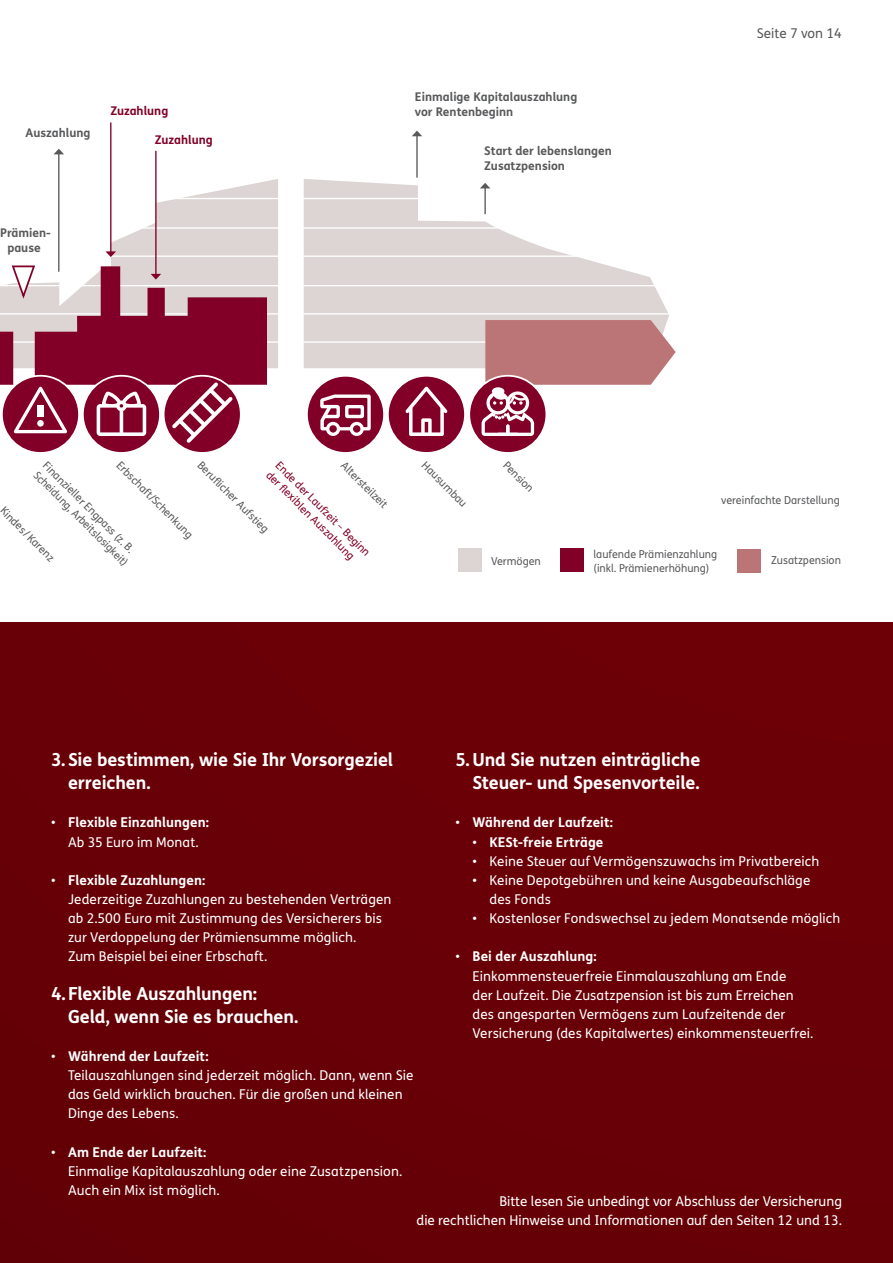
<style>
.page{position:relative;width:893px;height:1263px;background:#fff}
.page>*{position:absolute;margin:0;border:0;box-sizing:border-box;transform-origin:0 0}
.t1{font:700 18px/23px "FS Me";letter-spacing:-.01em;color:#fff}
.t2{font:13.5px/19.2px "FS Me";letter-spacing:.005em;color:#fff}
.t3{font:700 13.5px/19.2px "FS Me";letter-spacing:.005em;color:#fff;text-align:center}
.t4{font:13.5px "FS Me";color:#58595b}
.t5{font:700 12px/15px "FS Me";color:#58595b}
.t6{font:700 12px "FS Me";color:#820028}
.t7{font:10.95px/13.5px "FS Me";color:#58595b}
.t8{font:10.8px/13.5px "FS Me";color:#58595b}
.t9{font:10.8px/13.5px "FS Me";color:#820028}
.s1{font-weight:400}
.s2{font-weight:700}
</style>
<div class="page">
<div style="left:0;top:623px;width:893px;height:640px;background:#680007"></div>
<svg style="left:0;top:179px;width:278px;height:189px"></svg>
<svg style="left:304px;top:179px;width:365px;height:189px;fill:#dcd5d3"></svg>
<hr style="left:0;top:285px;width:669px;height:1px;background:#fff">
<hr style="left:0;top:341px;width:783px;height:2px;background:#fff">
<hr style="left:88px;top:227px;width:419px;height:2px;background:#fff">
<hr style="left:0;top:313px;width:783px;height:1px;background:#fff">
<hr style="left:113px;top:198px;width:310px;height:1px;background:#fff">
<hr style="left:44px;top:255px;width:541px;height:2px;background:#fff">
<div style="left:0;top:332px;width:13px;height:53px;background:#820028"></div>
<svg style="left:485px;top:320px;width:191px;height:65px;background:#c07e80"></svg>
<div style="left:469px;top:376px;width:77px;height:77px;background:#820028;border-radius:50%"></div>
<div style="left:468px;top:375px;width:79px;height:79px;border:2px solid #fff;border-radius:50%"></div>
<div style="left:492px;top:387px;width:12px;height:8px;background:#fff;border-radius:50%"></div>
<svg style="left:482px;top:391px;width:52px;height:45px"></svg>
<div style="left:388px;top:376px;width:77px;height:77px;background:#820028;border-radius:50%"></div>
<div style="left:387px;top:375px;width:79px;height:79px;border:2px solid #fff;border-radius:50%"></div>
<svg style="left:405px;top:386px;width:42px;height:50px"></svg>
<svg style="left:83px;top:376px;width:77px;height:77px"></svg>
<div style="left:307px;top:376px;width:77px;height:77px;background:#820028;border-radius:50%"></div>
<div style="left:306px;top:375px;width:79px;height:79px;border:2px solid #fff;border-radius:50%"></div>
<svg style="left:320px;top:394px;width:51px;height:42px"></svg>
<svg style="left:2px;top:376px;width:77px;height:77px"></svg>
<svg style="left:164px;top:376px;width:77px;height:77px"></svg>
<hr style="left:110px;top:122px;width:1px;height:130px;background:#820028">
<svg style="left:106px;top:251px;width:10px;height:6px"></svg>
<hr style="left:155px;top:151px;width:2px;height:123px;background:#820028">
<hr style="left:58px;top:154px;width:1px;height:118px;background:#58595b">
<svg style="left:54px;top:149px;width:10px;height:5px"></svg>
<hr style="left:416px;top:136px;width:2px;height:42px;background:#58595b">
<svg style="left:412px;top:131px;width:10px;height:5px"></svg>
<svg style="left:10px;top:265px;width:257px;height:178px"></svg>
<hr style="left:484px;top:188px;width:2px;height:26px;background:#58595b">
<svg style="left:480px;top:183px;width:10px;height:5px"></svg>
<div style="left:560px;top:549px;width:23px;height:23px;background:#820028"></div>
<div style="left:738px;top:549px;width:23px;height:23px;background:#bc7577"></div>
<div style="left:459px;top:548px;width:23px;height:24px;background:#dcd5d3"></div>
<p class="t5" style="left:26px;top:124px;width:66px">Auszahlung</p>
<p class="t6" style="left:110px;top:101px;width:59px">Zuzahlung</p>
<p class="t6" style="left:155px;top:130px;width:59px">Zuzahlung</p>
<p class="t5" style="left:0;top:225px;width:52px;text-align:center">Prämien&shy;pause</p>
<p class="t5" style="left:415px;top:89px;width:164px">Einmalige Kapitalauszahlung vor Rentenbeginn</p>
<p class="t5" style="left:484px;top:143px;width:129px">Start der lebenslangen<br>Zusatzpension</p>
<p class="t4" style="left:757px;top:24px;width:87px">Seite 7 von 14</p>
<p class="t8" style="left:348px;top:458px;width:62px;rotate:45deg">Altersteilzeit</p>
<p class="t8" style="left:429px;top:458px;width:61px;rotate:45deg">Hausumbau</p>
<p class="t8" style="left:510px;top:458px;width:39px;rotate:45deg">Pension</p>
<p class="t8" style="left:123px;top:458px;width:104px;rotate:45deg">Erbschaft/Schenkung</p>
<p class="t8" style="left:204px;top:458px;width:97px;rotate:45deg">Berufl icher Aufstieg</p>
<p class="t9" style="left:282px;top:458px;width:130px;rotate:45deg">Ende der Laufzeit – Beginn der fl exiblen Auszahlung</p>
<p class="t8" style="left:50px;top:459px;width:130px;rotate:45deg">Finanzieller Engpass (z. B.<br>Scheidung, Arbeitslosigkeit)</p>
<p class="t7" style="left:721px;top:493px;width:120px">vereinfachte Darstellung</p>
<p class="t8" style="left:7px;top:504px;width:73px;rotate:45deg">Kindes /Karenz</p>
<p class="t7" style="left:593px;top:548px;width:125px">laufende Prämienzahlung (inkl. Prämienerhöhung)</p>
<p class="t7" style="left:491px;top:554px;width:51px">Vermögen</p>
<p class="t7" style="left:771px;top:553px;width:71px">Zusatzpension</p>
<h1 class="t1" style="left:68px;top:747px;width:327px;text-indent:-17px">3. Sie bestimmen, wie Sie Ihr Vorsorgeziel erreichen.</h1>
<p class="t3" style="left:51px;top:812px;width:160px"><span class="s1">•</span> Flexible Einzahlungen:<br><span class="s1">Ab 35 Euro im Monat.</span></p>
<p class="t2" style="left:68px;top:870px;width:325px;text-indent:-17px">• <span class="s2">Flexible Zuzahlungen:<br></span>Jederzeitige Zuzahlungen zu bestehenden Verträgen ab 2.500 Euro mit Zustimmung des Versicherers bis zur Verdoppelung der Prämiensumme möglich.<br>Zum Beispiel bei einer Erbschaft.</p>
<h1 class="t1" style="left:68px;top:981px;width:232px;text-indent:-17px">4.Flexible Auszahlungen:<br>Geld, wenn Sie es brauchen.</h1>
<p class="t2" style="left:68px;top:1046px;width:347px;text-indent:-17px">• <span class="s2">Während der Laufzeit:<br></span>Teilauszahlungen sind jederzeit möglich. Dann, wenn Sie das Geld wirklich brauchen. Für die großen und kleinen Dinge des Lebens.</p>
<p class="t2" style="left:68px;top:1142px;width:336px;text-indent:-17px">• <span class="s2">Am Ende der Laufzeit:<br></span>Einmalige Kapitalauszahlung oder eine Zusatzpension.<br>Auch ein Mix ist möglich.</p>
<h1 class="t1" style="left:455px;top:747px;width:246px;text-align:right">5.Und Sie nutzen einträgliche<br>Steuer- und Spesenvorteile.</h1>
<p class="t3" style="left:455px;top:812px;width:159px"><span class="s1">•</span> Während der Laufzeit:</p>
<p class="t3" style="left:472px;top:831px;width:132px"><span class="s1">•</span> KESt-freie Erträge</p>
<p class="t2" style="left:472px;top:851px;width:348px">• Keine Steuer auf Vermögenszuwachs im Privatbereich</p>
<p class="t2" style="left:489px;top:870px;width:322px;text-indent:-17px">• Keine Depotgebühren und keine Ausgabeaufschläge des Fonds</p>
<p class="t2" style="left:472px;top:908px;width:369px">• Kostenloser Fondswechsel zu jedem Monatsende möglich</p>
<p class="t2" style="left:472px;top:947px;width:342px;text-indent:-17px">• <span class="s2">Bei der Auszahlung:<br></span>Einkommensteuerfreie Einmalauszahlung am Ende<br>der Laufzeit. Die Zusatzpension ist bis zum Erreichen des angesparten Vermögens zum Laufzeitende der Versicherung (des Kapitalwertes) einkommensteuerfrei.</p>
<p class="t2" style="left:416px;top:1191px;width:427px;text-align:right">Bitte lesen Sie unbedingt vor Abschluss der Versicherung<br>die rechtlichen Hinweise und Informationen auf den Seiten 12 und 13.</p>
</div>
